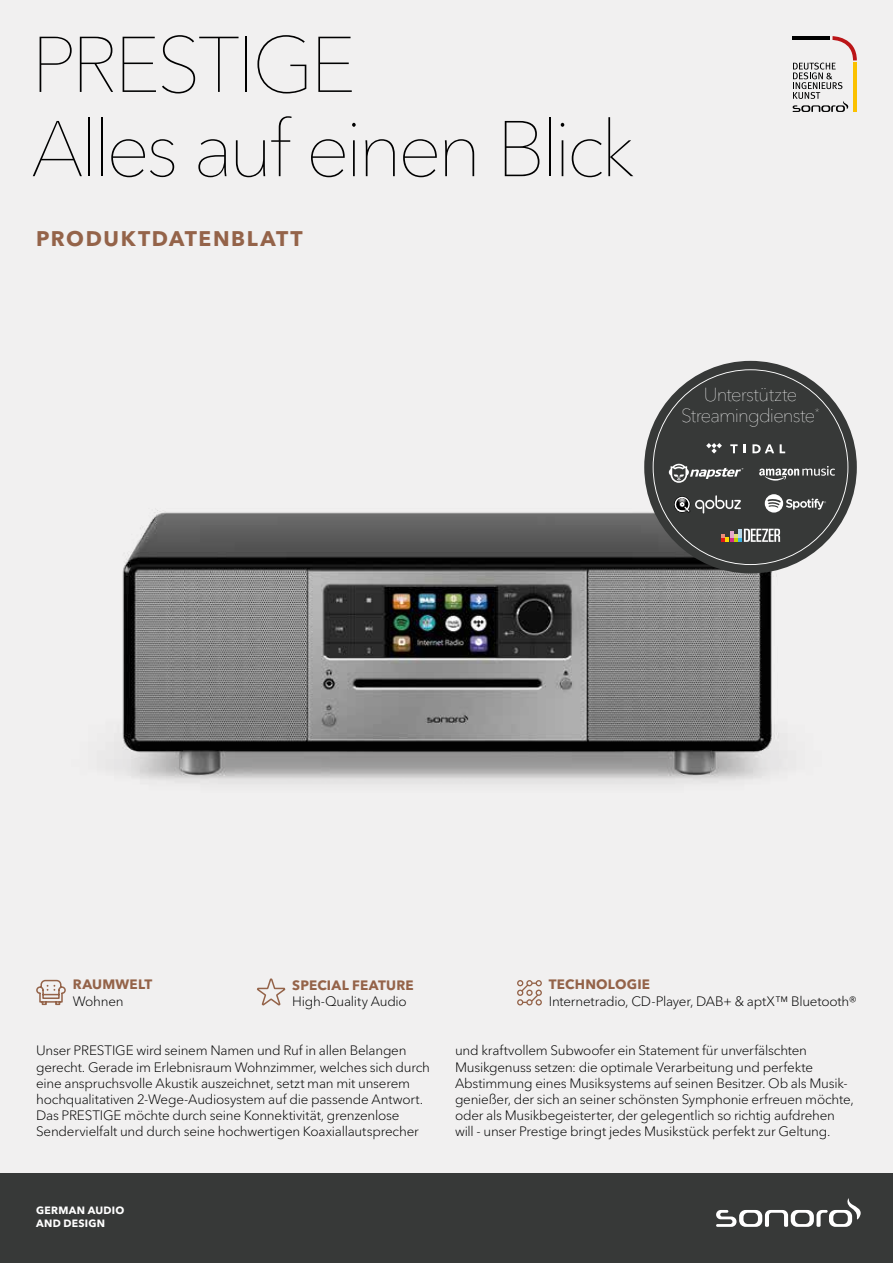
<style>
.page{position:relative;width:893px;height:1263px;background:#f1f0f0}
.page>*{position:absolute;margin:0;border:0;box-sizing:border-box;transform-origin:0 0}
.t1{font:200 78px/84.3px "Avenir Next LT Pro";letter-spacing:-.05em;color:#000}
.t2{font:700 21px "Avenir Next LT Pro";letter-spacing:.075em;color:#946349}
.t3{font:200 18.75px/21.6px "Avenir Next LT Pro";letter-spacing:-.045em;color:#fff;text-align:center}
.t4{font:300 13.5px/16.2px "Avenir Next LT Pro";letter-spacing:-.015em;color:#000}
.t5{font:700 13.5px "Avenir Next LT Pro";letter-spacing:.015em;color:#946349}
.t6{font:700 10.5px/12.6px "Avenir Next LT Pro";letter-spacing:.025em;color:#fff}
</style>
<div class="page">
<div style="left:0;top:1174px;width:893px;height:89px;background:#373938"></div>
<svg style="left:716px;top:1198px;width:145px;height:29px"></svg>
<svg style="left:36px;top:979px;width:30px;height:27px"></svg>
<svg style="left:517px;top:980px;width:25px;height:25px"></svg>
<svg style="left:793px;top:36px;width:64px;height:76px"></svg>
<svg style="left:257px;top:978px;width:29px;height:28px"></svg>
<img style="left:114px;top:425px;width:678px;height:359px">
<div style="left:644px;top:361px;width:213px;height:212px;background:#373938;border-radius:50%"></div>
<svg style="left:653px;top:369px;width:195px;height:196px"></svg>
<h1 class="t1" style="left:31px;top:23px;width:605px">PRESTIGE<br>Alles auf einen Blick</h1>
<h2 class="t2" style="left:36px;top:226px;width:268px">PRODUKTDATENBLATT</h2>
<h3 class="t3" style="left:681px;top:383px;width:140px">Unterstützte<br>Streamingdienste<sup>*</sup></h3>
<p class="t5" style="left:549px;top:976px;width:103px">TECHNOLOGIE</p>
<p class="t4" style="left:549px;top:992px;width:309px">Internetradio, CD-Player, DAB+ &amp; aptX™ Bluetooth®</p>
<p class="t5" style="left:292px;top:976px;width:123px">SPECIAL FEATURE</p>
<p class="t4" style="left:292px;top:992px;width:116px">High-Quality Audio</p>
<p class="t4" style="left:36px;top:1042px;width:395px">Unser PRESTIGE wird seinem Namen und Ruf in allen Belangen gerecht. Gerade im Erlebnisraum Wohnzimmer, welches sich durch eine anspruchsvolle Akustik auszeichnet, setzt man mit unserem hochqualitativen 2-Wege-Audiosystem auf die passende Antwort.<br>Das PRESTIGE möchte durch seine Konnektivität, grenzenlose Sendervielfalt und durch seine hochwertigen Koaxiallautsprecher</p>
<p class="t4" style="left:455px;top:1042px;width:400px">und kraftvollem Subwoofer ein Statement für unverfälschten Musikgenuss setzen: die optimale Verarbeitung und perfekte Abstimmung eines Musiksystems auf seinen Besitzer. Ob als Musik&shy;genießer, der sich an seiner schönsten Symphonie erfreuen möchte, oder als Musikbegeisterter, der gelegentlich so richtig aufdrehen will - unser Prestige bringt jedes Musikstück perfekt zur Geltung.</p>
<p class="t5" style="left:73px;top:976px;width:81px">RAUMWELT</p>
<p class="t4" style="left:73px;top:992px;width:52px">Wohnen</p>
<p class="t6" style="left:36px;top:1204px;width:90px">GERMAN AUDIO<br>AND DESIGN</p>
</div>
